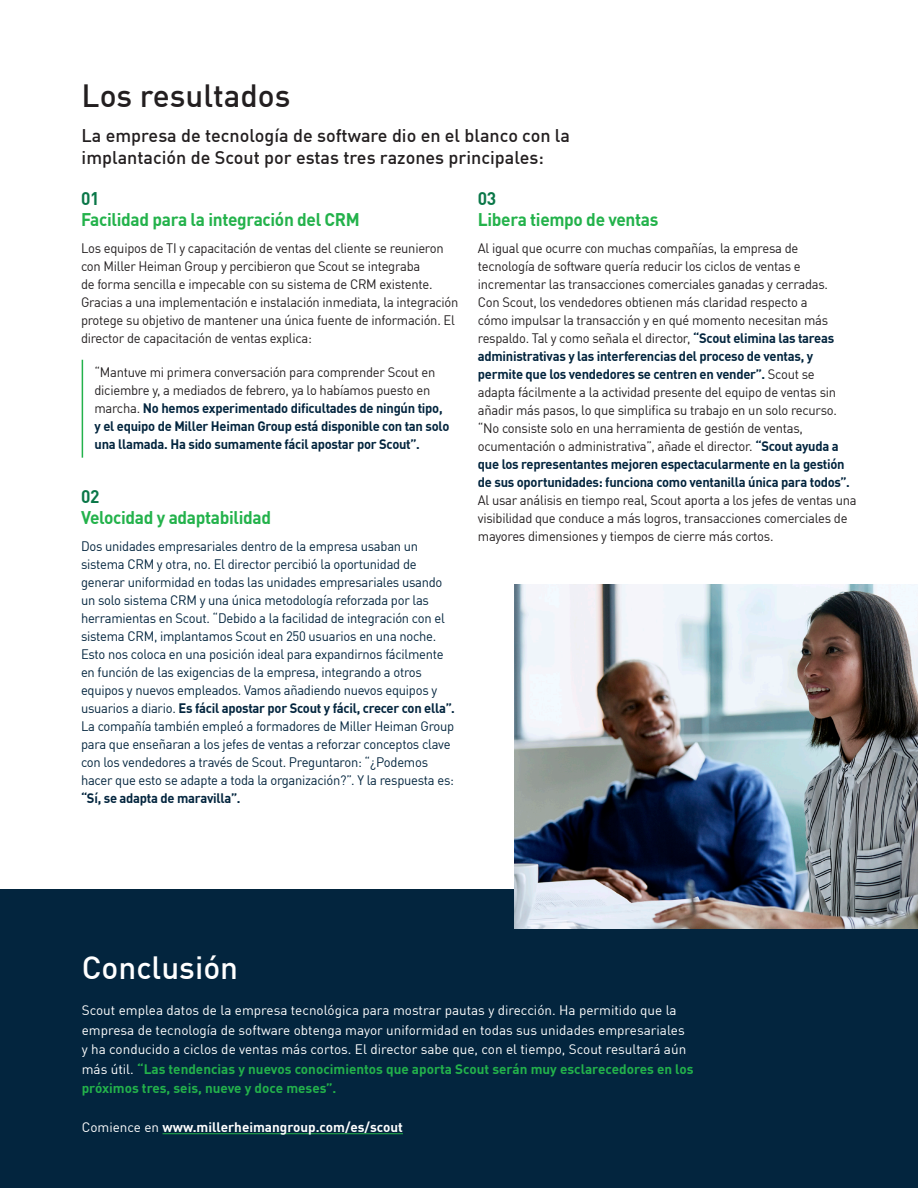
<style>
.page{position:relative;width:918px;height:1188px;background:#fff}
.page>*{position:absolute;margin:0;border:0;box-sizing:border-box;transform-origin:0 0}
.t1{font:500 31.5px "DIN Offc Pro";color:#231f20}
.t2{font:500 31.5px "DIN Offc Pro";color:#fff}
.t3{font:500 18px/22.5px "DIN Offc Pro";color:#231f20}
.t4{font:700 18px "DIN Offc Pro";letter-spacing:-.02em;color:#23b24b;scale:.96 1}
.t5{font:700 18px "DIN Offc Pro";color:#0a7748;scale:.96 1}
.t6{font:13.5px/18px "DIN Offc Pro";letter-spacing:-.02em;color:#231f20;scale:.96 1}
.t7{font:13.5px/18px "DIN Offc Pro";letter-spacing:-.02em;color:#03253e;scale:.96 1}
.t8{font:13.5px/19.5px "DIN Offc Pro";color:#fff}
.t9{font:700 13.5px/18px "DIN Offc Pro";letter-spacing:-.02em;color:#03253e;scale:.96 1}
.t10{font:700 13.5px "DIN Offc Pro";color:#fff}
.s1{font-weight:400;color:#231f20}
.s2{font-weight:700}
.s3{font-weight:700;color:#03253e}
.s4{font-weight:700;color:#23b24b}
.s5{font-weight:400}
</style>
<div class="page">
<hr style="left:82px;top:360px;width:1px;height:98px;background:#23b24b">
<div style="left:0;top:889px;width:918px;height:299px;background:#03253e"></div>
<hr style="left:163px;top:1133px;width:240px;height:1px;background:#23b24b">
<img style="left:514px;top:584px;width:404px;height:345px">
<p class="t1" style="left:82px;top:70px;width:210px">Los resultados</p>
<p class="t3" style="left:82px;top:122px;width:490px">La empresa de tecnología de software dio en el blanco con la implantación de Scout por estas tres razones principales:</p>
<p class="t5" style="left:81px;top:183px;width:21px">01</p>
<p class="t4" style="left:81px;top:204px;width:292px">Facilidad para la integración del CRM</p>
<p class="t6" style="left:81px;top:238px;width:395px">Los equipos de TI y capacitación de ventas del cliente se reunieron con Miller Heiman Group y percibieron que Scout se integraba<br>de forma sencilla e impecable con su sistema de CRM existente.<br>Gracias a una implementación e instalación inmediata, la integración protege su objetivo de mantener una única fuente de información. El director de capacitación de ventas explica:</p>
<p class="t9" style="left:94px;top:362px;width:371px"><span class="s1">“Mantuve mi primera conversación para comprender Scout en diciembre y, a mediados de febrero, ya lo habíamos puesto en marcha.</span> No hemos experimentado dificultades de ningún tipo, y el equipo de Miller Heiman Group está disponible con tan solo una llamada. Ha sido sumamente fácil apostar por Scout”.</p>
<p class="t5" style="left:81px;top:482px;width:21px">02</p>
<p class="t4" style="left:81px;top:503px;width:199px">Velocidad y adaptabilidad</p>
<p class="t7" style="left:81px;top:536px;width:391px">Dos unidades empresariales dentro de la empresa usaban un sistema CRM y otra, no. El director percibió la oportunidad de generar uniformidad en todas las unidades empresariales usando un solo sistema CRM y una única metodología reforzada por las herramientas en Scout. “Debido a la facilidad de integración con el sistema CRM, implantamos Scout en 250 usuarios en una noche.<br>Esto nos coloca en una posición ideal para expandirnos fácilmente en función de las exigencias de la empresa, integrando a otros equipos y nuevos empleados. Vamos añadiendo nuevos equipos y usuarios a diario. <span class="s2">Es fácil apostar por Scout y fácil, crecer con ella”.<br></span>La compañía también empleó a formadores de Miller Heiman Group para que enseñaran a los jefes de ventas a reforzar conceptos clave con los vendedores a través de Scout. Preguntaron: “¿Podemos hacer que esto se adapte a toda la organización?”. Y la respuesta es: <span class="s2">“Sí, se adapta de maravilla”.</span></p>
<p class="t5" style="left:478px;top:183px;width:21px">03</p>
<p class="t4" style="left:478px;top:204px;width:189px">Libera tiempo de ventas</p>
<p class="t6" style="left:478px;top:238px;width:396px">Al igual que ocurre con muchas compañías, la empresa de tecnología de software quería reducir los ciclos de ventas e incrementar las transacciones comerciales ganadas y cerradas.<br>Con Scout, los vendedores obtienen más claridad respecto a<br>cómo impulsar la transacción y en qué momento necesitan más respaldo. Tal y como señala el director, <span class="s3">“Scout elimina las tareas administrativas y las interferencias del proceso de ventas, y permite que los vendedores se centren en vender”.</span> Scout se<br>adapta fácilmente a la actividad presente del equipo de ventas sin añadir más pasos, lo que simplifica su trabajo en un solo recurso. “No consiste solo en una herramienta de gestión de ventas, ocumentación o administrativa”, añade el director. <span class="s3">“Scout ayuda a que los representantes mejoren espectacularmente en la gestión de sus oportunidades: funciona como ventanilla única para todos”.<br></span>Al usar análisis en tiempo real, Scout aporta a los jefes de ventas una visibilidad que conduce a más logros, transacciones comerciales de mayores dimensiones y tiempos de cierre más cortos.</p>
<p class="t2" style="left:82px;top:942px;width:158px">Conclusión</p>
<p class="t8" style="left:82px;top:999px;width:613px">Scout emplea datos de la empresa tecnológica para mostrar pautas y dirección. Ha permitido que la empresa de tecnología de software obtenga mayor uniformidad en todas sus unidades empresariales y ha conducido a ciclos de ventas más cortos. El director sabe que, con el tiempo, Scout resultará aún más útil. <span class="s4">“Las tendencias y nuevos conocimientos que aporta Scout serán muy esclarecedores en los próximos tres, seis, nueve y doce meses”.</span></p>
<p class="t10" style="left:82px;top:1116px;width:323px"><span class="s5">Comience en</span> www.millerheimangroup.com/es/scout</p>
</div>
